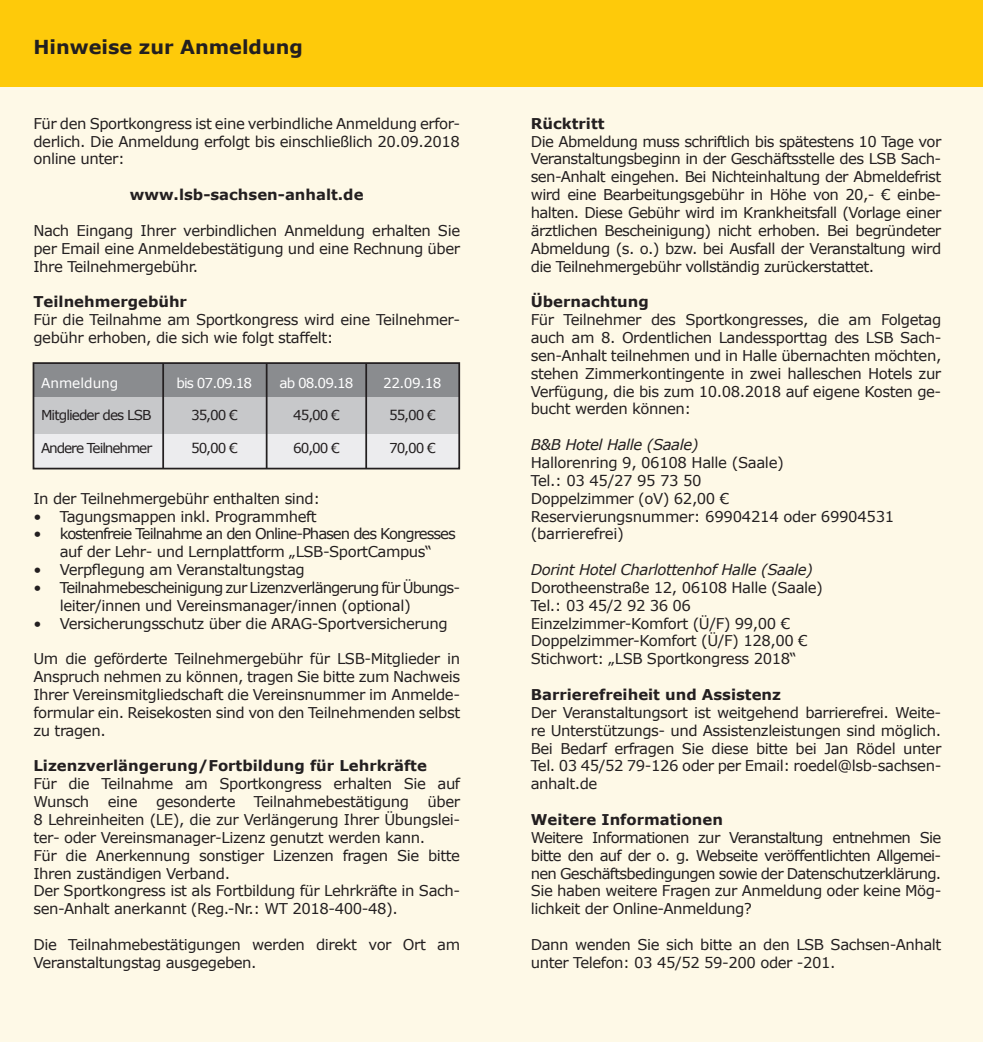
<style>
.page{position:relative;width:983px;height:1042px;background:#fff}
.page>*{position:absolute;margin:0;border:0;box-sizing:border-box;transform-origin:0 0}
.t1{font:700 19.25px "Verdana";color:#231f20}
.t2{font:14.88px/17.8px "Verdana";letter-spacing:-.03em;color:#231f20;text-align:justify}
.t3{font:700 14.88px "Verdana";color:#231f20}
.t4{font:14.88px/17.8px "Verdana";letter-spacing:-.06em;color:#231f20}
.t5{font:14.88px/17.8px "Verdana";letter-spacing:-.07em;color:#231f20;text-align:center}
.t6{font:italic 14.88px "Verdana";letter-spacing:-.03em;color:#231f20}
.t7{font:13.65px "Verdana";letter-spacing:-.08em;color:#231f20}
.t8{font:13.65px "Verdana";letter-spacing:-.04em;color:#fff}
.t9{font:13.65px "Verdana";color:#fff}
</style>
<div class="page">
<div style="left:965px;top:550px;width:18px;height:59px;background:#fef9e7"></div>
<div style="left:0;top:64px;width:982px;height:978px;background:#fef9e7"></div>
<div style="left:955px;top:0;width:28px;height:87px;background:#feca0a"></div>
<div style="left:0;top:0;width:982px;height:87px;background:#feca0a"></div>
<div style="left:33px;top:430px;width:426px;height:38px;background:#ececee"></div>
<div style="left:33px;top:384px;width:426px;height:50px;background:#c7c8ca"></div>
<div style="left:33px;top:363px;width:426px;height:34px;background:#8a8c8f"></div>
<hr style="left:162px;top:363px;width:2px;height:105px;background:#231f20">
<hr style="left:266px;top:363px;width:2px;height:105px;background:#231f20">
<hr style="left:365px;top:363px;width:2px;height:105px;background:#231f20">
<div style="left:33px;top:362px;width:427px;height:107px;border:2px solid #231f20"></div>
<p class="t1" style="left:33px;top:34px;width:271px">Hinweise zur Anmeldung</p>
<p class="t2" style="left:33px;top:114px;width:428px">Für den Sportkongress ist eine verbindliche Anmeldung erfor&shy;derlich. Die Anmeldung erfolgt bis einschließlich 20.09.2018 online unter:</p>
<p class="t3" style="left:130px;top:184px;width:235px">www.lsb-sachsen-anhalt.de</p>
<p class="t2" style="left:33px;top:221px;width:428px">Nach Eingang Ihrer verbindlichen Anmeldung erhalten Sie per Email eine Anmeldebestätigung und eine Rechnung über Ihre Teilnehmergebühr.</p>
<p class="t3" style="left:33px;top:291px;width:155px">Teilnehmergebühr</p>
<p class="t2" style="left:33px;top:311px;width:428px">Für die Teilnahme am Sportkongress wird eine Teilnehmer&shy;gebühr erhoben, die sich wie folgt staffelt:</p>
<p class="t9" style="left:41px;top:373px;width:79px">Anmeldung</p>
<p class="t7" style="left:41px;top:406px;width:112px">Mitglieder des LSB</p>
<p class="t7" style="left:41px;top:439px;width:113px">Andere Teilnehmer</p>
<p class="t8" style="left:177px;top:373px;width:77px">bis 07.09.18</p>
<p class="t7" style="left:191px;top:406px;width:48px">35,00 €</p>
<p class="t7" style="left:191px;top:439px;width:48px">50,00 €</p>
<p class="t8" style="left:279px;top:373px;width:75px">ab 08.09.18</p>
<p class="t7" style="left:293px;top:406px;width:48px">45,00 €</p>
<p class="t7" style="left:293px;top:439px;width:48px">60,00 €</p>
<p class="t8" style="left:383px;top:373px;width:60px">22.09.18</p>
<p class="t7" style="left:389px;top:406px;width:48px">55,00 €</p>
<p class="t7" style="left:389px;top:439px;width:48px">70,00 €</p>
<p class="t2" style="left:33px;top:489px;width:288px">In der Teilnehmergebühr enthalten sind:</p>
<p class="t2" style="left:33px;top:507px;width:285px">• Tagungsmappen inkl. Programmheft</p>
<p class="t5" style="left:33px;top:525px;width:424px">• kostenfreie Teilnahme an den Online-Phasen des Kongresses auf der Lehr- und Lernplattform „LSB-SportCampus“</p>
<p class="t2" style="left:33px;top:560px;width:273px">• Verpflegung am Veranstaltungstag</p>
<p class="t4" style="left:60px;top:578px;width:402px;text-indent:-26px">• Teilnahmebescheinigung zur Lizenzverlängerung für Übungs&shy;leiter/innen und Vereinsmanager/innen (optional)</p>
<p class="t2" style="left:33px;top:614px;width:416px">• Versicherungsschutz über die ARAG-Sportversicherung</p>
<p class="t2" style="left:33px;top:650px;width:428px">Um die geförderte Teilnehmergebühr für LSB-Mitglieder in Anspruch nehmen zu können, tragen Sie bitte zum Nachweis Ihrer Vereinsmitgliedschaft die Vereinsnummer im Anmelde&shy;formular ein. Reisekosten sind von den Teilnehmenden selbst zu tragen.</p>
<p class="t3" style="left:33px;top:755px;width:395px">Lizenzverlängerung/Fortbildung für Lehrkräfte</p>
<p class="t2" style="left:33px;top:775px;width:428px;text-align:left">Für die Teilnahme am Sportkongress erhalten Sie auf Wunsch eine gesonderte Teilnahmebestätigung über 8 Lehreinheiten (LE), die zur Verlängerung Ihrer Übungslei&shy;ter- oder Vereinsmanager-Lizenz genutzt werden kann.<br>Für die Anerkennung sonstiger Lizenzen fragen Sie bitte Ihren zuständigen Verband.<br>Der Sportkongress ist als Fortbildung für Lehrkräfte in Sach&shy;sen-Anhalt anerkannt (Reg.-Nr.: WT 2018-400-48).</p>
<p class="t2" style="left:33px;top:935px;width:428px">Die Teilnahmebestätigungen werden direkt vor Ort am<br>Veranstaltungstag ausgegeben.</p>
<p class="t3" style="left:531px;top:113px;width:75px">Rücktritt</p>
<p class="t2" style="left:531px;top:132px;width:412px">Die Abmeldung muss schriftlich bis spätestens 10 Tage vor Veranstaltungsbeginn in der Geschäftsstelle des LSB Sach&shy;sen-Anhalt eingehen. Bei Nichteinhaltung der Abmeldefrist wird eine Bearbeitungsgebühr in Höhe von 20,- € einbe&shy;halten. Diese Gebühr wird im Krankheitsfall (Vorlage einer ärztlichen Bescheinigung) nicht erhoben. Bei begründeter Abmeldung (s. o.) bzw. bei Ausfall der Veranstaltung wird die Teilnehmergebühr vollständig zurückerstattet.</p>
<p class="t3" style="left:531px;top:291px;width:119px">Übernachtung</p>
<p class="t2" style="left:531px;top:311px;width:412px">Für Teilnehmer des Sportkongresses, die am Folgetag auch am 8. Ordentlichen Landessporttag des LSB Sach&shy;sen-Anhalt teilnehmen und in Halle übernachten möchten, stehen Zimmerkontingente in zwei halleschen Hotels zur Verfügung, die bis zum 10.08.2018 auf eigene Kosten ge&shy;bucht werden können:</p>
<p class="t6" style="left:531px;top:434px;width:169px">B&amp;B Hotel Halle (Saale)</p>
<p class="t2" style="left:531px;top:453px;width:365px;text-align:left">Hallorenring 9, 06108 Halle (Saale)<br>Tel.: 03 45/27 95 73 50<br>Doppelzimmer (oV) 62,00 €<br>Reservierungsnummer: 69904214 oder 69904531 (barrierefrei)</p>
<p class="t6" style="left:531px;top:559px;width:284px">Dorint Hotel Charlottenhof Halle (Saale)</p>
<p class="t2" style="left:531px;top:578px;width:294px;text-align:left">Dorotheenstraße 12, 06108 Halle (Saale)<br>Tel.: 03 45/2 92 36 06<br>Einzelzimmer-Komfort (Ü/F) 99,00 € Doppelzimmer-Komfort (Ü/F) 128,00 € Stichwort: „LSB Sportkongress 2018“</p>
<p class="t3" style="left:531px;top:684px;width:252px">Barrierefreiheit und Assistenz</p>
<p class="t2" style="left:531px;top:703px;width:412px">Der Veranstaltungsort ist weitgehend barrierefrei. Weite&shy;re Unterstützungs- und Assistenzleistungen sind möglich.<br>Bei Bedarf erfragen Sie diese bitte bei Jan Rödel unter Tel. 03 45/52 79-126 oder per Email: roedel@lsb-sachsen&shy;anhalt.de</p>
<p class="t3" style="left:531px;top:809px;width:194px">Weitere Informationen</p>
<p class="t2" style="left:531px;top:828px;width:412px">Weitere Informationen zur Veranstaltung entnehmen Sie bitte den auf der o. g. Webseite veröffentlichten Allgemei&shy;nen Geschäftsbedingungen sowie der Datenschutzerklärung.<br>Sie haben weitere Fragen zur Anmeldung oder keine Mög&shy;lichkeit der Online-Anmeldung?</p>
<p class="t2" style="left:531px;top:935px;width:412px">Dann wenden Sie sich bitte an den LSB Sachsen-Anhalt unter Telefon: 03 45/52 59-200 oder -201.</p>
</div>
